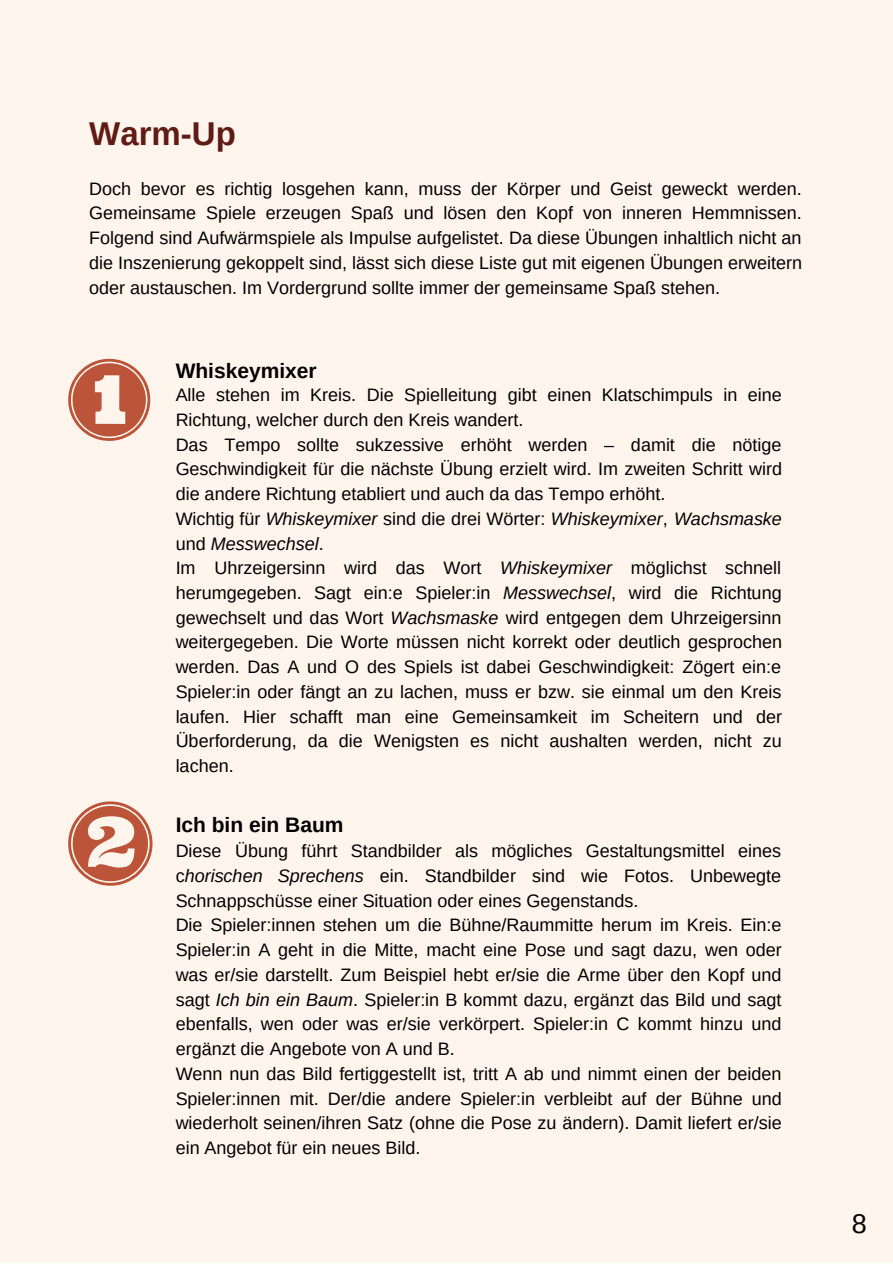
<style>
.page{position:relative;width:893px;height:1264px;background:#fff}
.page>*{position:absolute;margin:0;border:0;box-sizing:border-box;transform-origin:0 0}
.t1{font:700 33px "Arimo";color:#601b14}
.t2{font:27px "Arimo";color:#000}
.t3{font:700 21px "Arimo";color:#000}
.t4{font:18px/24.8px "Arimo";color:#000}
.s1{font-style:italic}
</style>
<div class="page">
<div style="left:0;top:0;width:892px;height:1262px;background:#fff5ec"></div>
<svg style="left:68px;top:359px;width:82px;height:82px"></svg>
<svg style="left:68px;top:801px;width:84px;height:84px"></svg>
<h1 class="t1" style="left:89px;top:115px;width:148px">Warm-Up</h1>
<p class="t4" style="left:89px;top:176px;width:714px;text-align:justify">Doch bevor es richtig losgehen kann, muss der Körper und Geist geweckt werden.<br>Gemeinsame Spiele erzeugen Spaß und lösen den Kopf von inneren Hemmnissen.<br>Folgend sind Aufwärmspiele als Impulse aufgelistet. Da diese Übungen inhaltlich nicht an die Inszenierung gekoppelt sind, lässt sich diese Liste gut mit eigenen Übungen erweitern oder austauschen. Im Vordergrund sollte immer der gemeinsame Spaß stehen.</p>
<p class="t3" style="left:176px;top:359px;width:143px">Whiskeymixer</p>
<p class="t4" style="left:176px;top:382px;width:608px">Alle stehen im Kreis. Die Spielleitung gibt einen Klatschimpuls in eine Richtung, welcher durch den Kreis wandert.<br>Das Tempo sollte sukzessive erhöht werden – damit die nötige Geschwindigkeit für die nächste Übung erzielt wird. Im zweiten Schritt wird die andere Richtung etabliert und auch da das Tempo erhöht.<br>Wichtig für <span class="s1">Whiskeymixer</span> sind die drei Wörter: <span class="s1">Whiskeymixer</span>, <span class="s1">Wachsmaske </span>und <span class="s1">Messwechsel</span>.<br>Im Uhrzeigersinn wird das Wort <span class="s1">Whiskeymixer</span> möglichst schnell herumgegeben. Sagt ein:e Spieler:in <span class="s1">Messwechsel</span>, wird die Richtung gewechselt und das Wort <span class="s1">Wachsmaske</span> wird entgegen dem Uhrzeigersinn weitergegeben. Die Worte müssen nicht korrekt oder deutlich gesprochen werden. Das A und O des Spiels ist dabei Geschwindigkeit: Zögert ein:e Spieler:in oder fängt an zu lachen, muss er bzw. sie einmal um den Kreis laufen. Hier schafft man eine Gemeinsamkeit im Scheitern und der Überforderung, da die Wenigsten es nicht aushalten werden, nicht zu lachen.</p>
<p class="t3" style="left:176px;top:813px;width:169px">Ich bin ein Baum</p>
<p class="t4" style="left:176px;top:838px;width:607px">Diese Übung führt Standbilder als mögliches Gestaltungsmittel eines c<span class="s1">horischen Sprechens</span> ein. Standbilder sind wie Fotos. Unbewegte Schnappschüsse einer Situation oder eines Gegenstands.<br>Die Spieler:innen stehen um die Bühne/Raummitte herum im Kreis. Ein:e Spieler:in A geht in die Mitte, macht eine Pose und sagt dazu, wen oder was er/sie darstellt. Zum Beispiel hebt er/sie die Arme über den Kopf und sagt <span class="s1">Ich bin ein Baum</span>. Spieler:in B kommt dazu, ergänzt das Bild und sagt ebenfalls, wen oder was er/sie verkörpert. Spieler:in C kommt hinzu und ergänzt die Angebote von A und B.<br>Wenn nun das Bild fertiggestellt ist, tritt A ab und nimmt einen der beiden Spieler:innen mit. Der/die andere Spieler:in verbleibt auf der Bühne und wiederholt seinen/ihren Satz (ohne die Pose zu ändern). Damit liefert er/sie ein Angebot für ein neues Bild.</p>
<h2 class="t2" style="left:851px;top:1208px;width:17px">8</h2>
</div>
